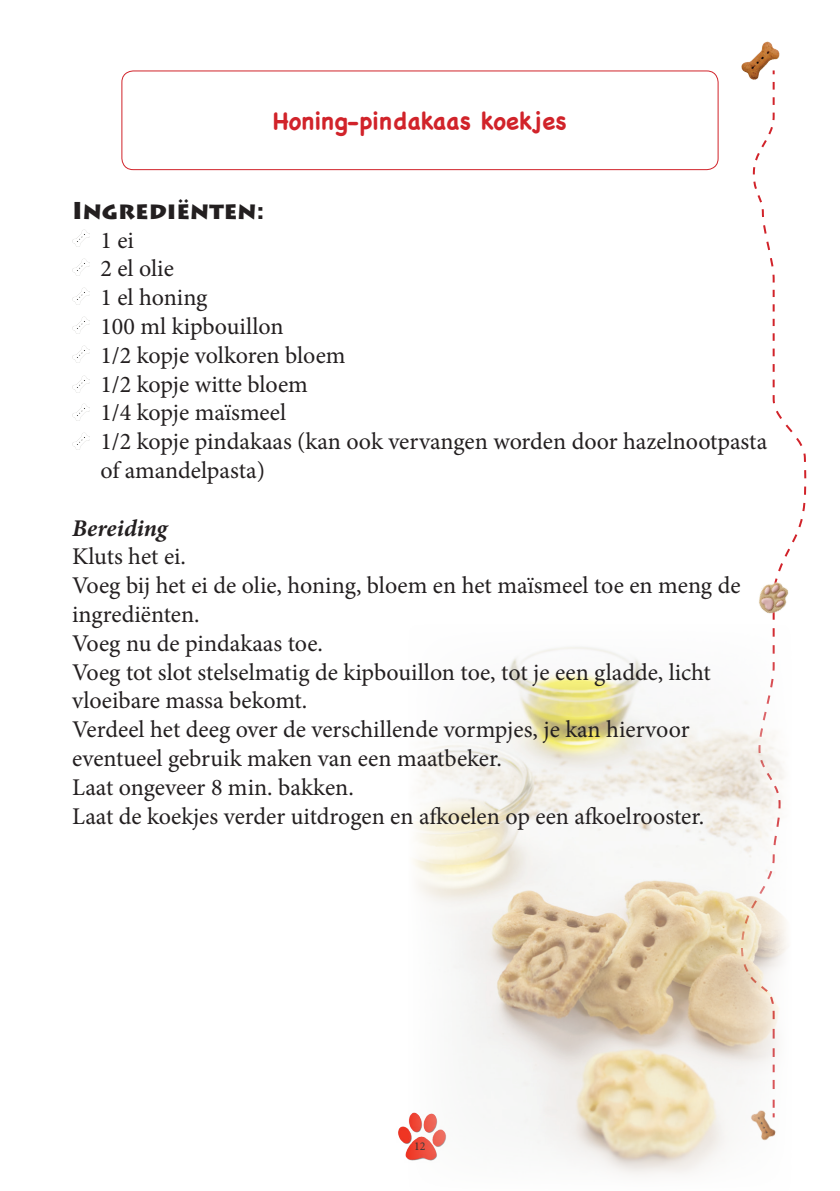
<style>
.page{position:relative;width:840px;height:1191px;background:#fff}
.page>*{position:absolute;margin:0;border:0;box-sizing:border-box;transform-origin:0 0}
.t1{font:24px/28.8px "Minion Pro";color:#231f20}
.t2{font:700 24px "Chalkboard";color:#d1232a}
.t3{font:900 24px "Lithos Pro";color:#231f20}
.t4{font:italic 700 24px "Minion Pro";color:#231f20}
.t5{font:12px "Minion Pro";color:#231f20}
</style>
<div class="page">
<svg style="left:752px;top:85px;width:54px;height:487px"></svg>
<img style="left:741px;top:41px;width:39px;height:44px">
<div style="left:121px;top:70px;width:597px;height:100px;border:1px solid #d1232a;border-radius:11px"></div>
<img style="left:398px;top:1126px;width:10px;height:33px">
<img style="left:759px;top:578px;width:30px;height:42px">
<img style="left:408px;top:628px;width:379px;height:547px">
<img style="left:73px;top:230px;width:16px;height:17px">
<img style="left:73px;top:259px;width:16px;height:17px">
<img style="left:73px;top:288px;width:16px;height:17px">
<img style="left:73px;top:317px;width:16px;height:16px">
<img style="left:73px;top:345px;width:16px;height:17px">
<img style="left:73px;top:376px;width:16px;height:16px">
<img style="left:73px;top:403px;width:16px;height:17px">
<img style="left:73px;top:432px;width:16px;height:17px">
<p class="t2" style="left:273px;top:107px;width:295px">Honing-pindakaas koekjes</p>
<p class="t3" style="left:72px;top:195px;width:193px">Ingrediënten:</p>
<p class="t1" style="left:100px;top:225px;width:668px">1 ei<br>2 el olie<br>1 el honing<br>100 ml kipbouillon<br>1/2 kopje volkoren bloem<br>1/2 kopje witte bloem<br>1/4 kopje maïsmeel<br>1/2 kopje pindakaas (kan ook vervangen worden door hazelnootpasta of amandelpasta)</p>
<p class="t4" style="left:72px;top:511px;width:97px">Bereiding</p>
<p class="t1" style="left:72px;top:542px;width:669px">Kluts het ei.<br>Voeg bij het ei de olie, honing, bloem en het maïsmeel toe en meng de ingrediënten.<br>Voeg nu de pindakaas toe.<br>Voeg tot slot stelselmatig de kipbouillon toe, tot je een gladde, licht vloeibare massa bekomt.<br>Verdeel het deeg over de verschillende vormpjes, je kan hiervoor eventueel gebruik maken van een maatbeker.<br>Laat ongeveer 8 min. bakken.<br>Laat de koekjes verder uitdrogen en afkoelen op een afkoelrooster.</p>
<p class="t5" style="left:414px;top:1138px;width:13px">12</p>
</div>
